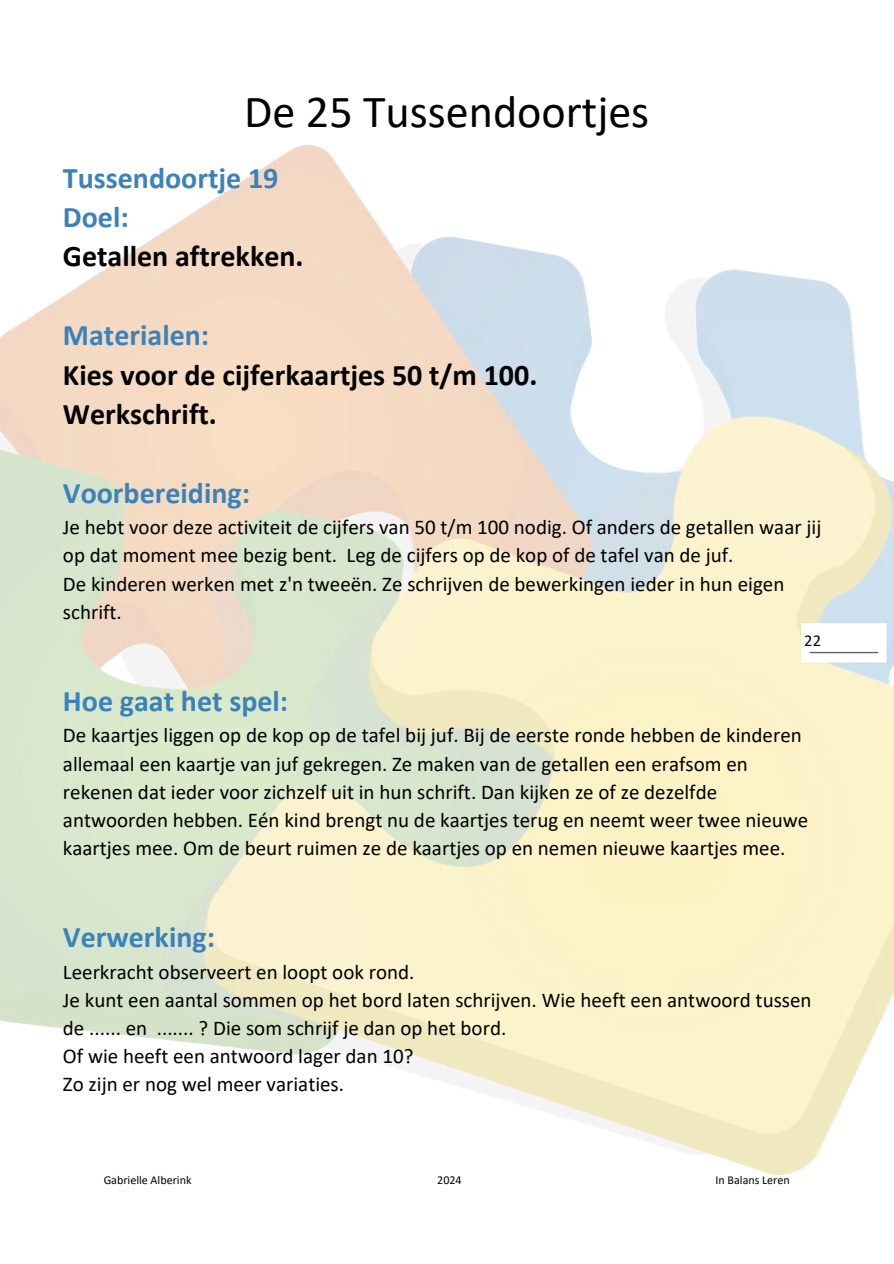
<style>
.page{position:relative;width:894px;height:1264px;background:#fff}
.page>*{position:absolute;margin:0;border:0;box-sizing:border-box;transform-origin:0 0}
.t1{font:46.05px "Calibri";color:#000}
.t2{font:700 30px/39.3px "Calibri";color:#3b82bb}
.t3{font:700 30px/39.3px "Calibri";color:#000}
.t4{font:21px/28.2px "Calibri";color:#000}
.t5{font:16.5px "Calibri";color:#000}
.t6{font:12px "Calibri";color:#000}
</style>
<div class="page">
<img style="left:793px;top:615px;width:100px;height:54px">
<h1 class="t1" style="left:244px;top:93px;width:406px">De 25 Tussendoortjes</h1>
<h2 class="t2" style="left:63px;top:160px;width:217px">Tussendoortje 19<br>Doel:</h2>
<h2 class="t3" style="left:63px;top:239px;width:242px">Getallen aftrekken.</h2>
<h2 class="t2" style="left:63px;top:318px;width:148px">Materialen:</h2>
<h2 class="t3" style="left:63px;top:357px;width:476px">Kies voor de cijferkaartjes 50 t/m 100.<br>Werkschrift.</h2>
<h2 class="t2" style="left:63px;top:475px;width:188px">Voorbereiding:</h2>
<p class="t4" style="left:63px;top:515px;width:759px">Je hebt voor deze activiteit de cijfers van 50 t/m 100 nodig. Of anders de getallen waar jij op dat moment mee bezig bent. Leg de cijfers op de kop of de tafel van de juf.<br>De kinderen werken met z'n tweeën. Ze schrijven de bewerkingen ieder in hun eigen schrift.</p>
<p class="t5" style="left:804px;top:633px;width:18px">22</p>
<h2 class="t2" style="left:63px;top:683px;width:227px">Hoe gaat het spel:</h2>
<p class="t4" style="left:63px;top:723px;width:746px">De kaartjes liggen op de kop op de tafel bij juf. Bij de eerste ronde hebben de kinderen allemaal een kaartje van juf gekregen. Ze maken van de getallen een erafsom en rekenen dat ieder voor zichzelf uit in hun schrift. Dan kijken ze of ze dezelfde antwoorden hebben. Eén kind brengt nu de kaartjes terug en neemt weer twee nieuwe kaartjes mee. Om de beurt ruimen ze de kaartjes op en nemen nieuwe kaartjes mee.</p>
<h2 class="t2" style="left:63px;top:920px;width:153px">Verwerking:</h2>
<p class="t4" style="left:63px;top:959px;width:750px">Leerkracht observeert en loopt ook rond.<br>Je kunt een aantal sommen op het bord laten schrijven. Wie heeft een antwoord tussen de ...... en ....... ? Die som schrijf je dan op het bord.<br>Of wie heeft een antwoord lager dan 10?<br>Zo zijn er nog wel meer variaties.</p>
<p class="t6" style="left:104px;top:1174px;width:89px">Gabrielle Alberink</p>
<p class="t6" style="left:437px;top:1174px;width:26px">2024</p>
<p class="t6" style="left:715px;top:1174px;width:76px">In Balans Leren</p>
</div>
